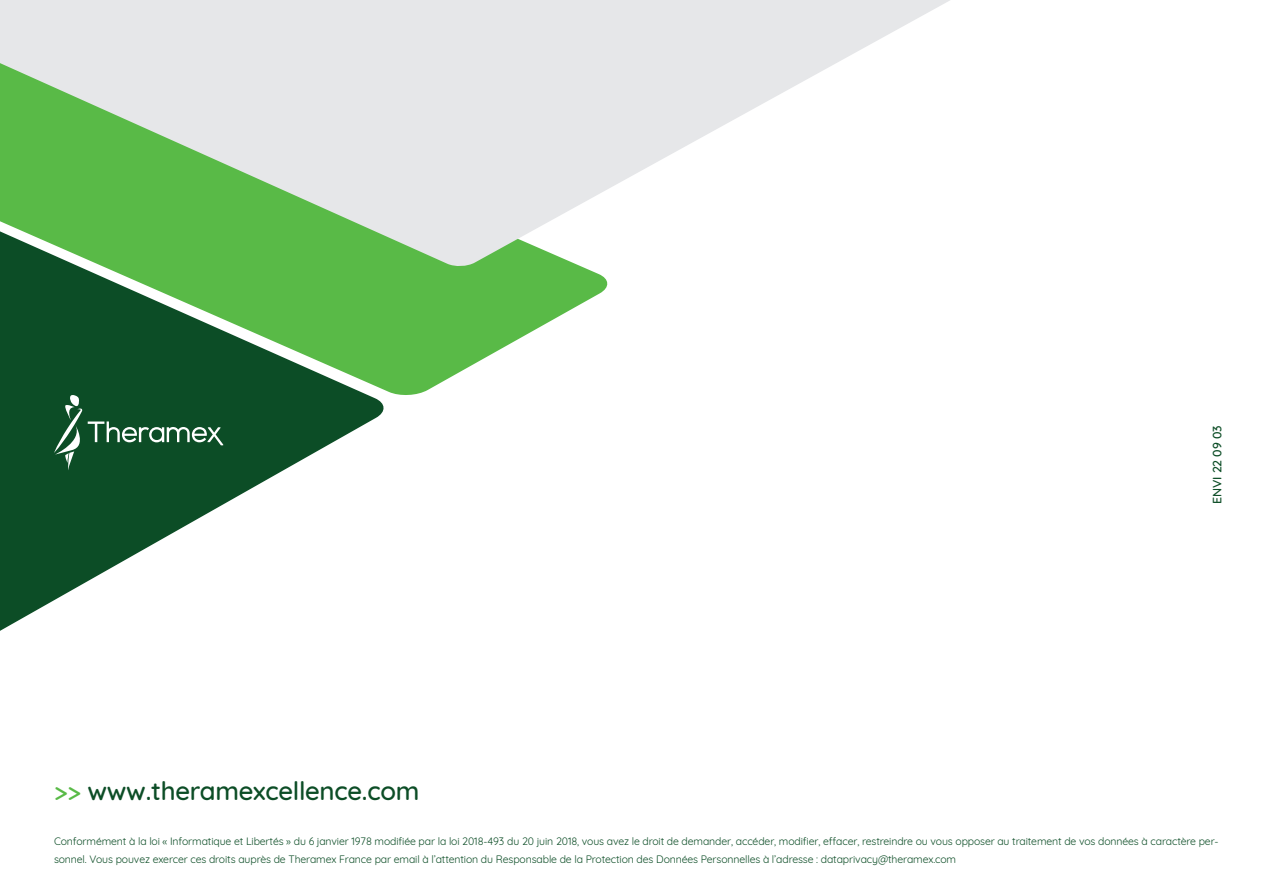
<style>
.page{position:relative;width:1263px;height:893px;background:#fff}
.page>*{position:absolute;margin:0;border:0;box-sizing:border-box;transform-origin:0 0}
.t1{font:500 25.8px "Quicksand";letter-spacing:-.01em;color:#0c4d26}
.t2{font:500 12.45px "Quicksand";letter-spacing:-.01em;color:#0c4d26}
.t3{font:10.5px/18px "Quicksand";letter-spacing:-.01em;color:#0c4d26}
.s1{color:#59ba47}
</style>
<div class="page">
<svg style="left:385px;top:267px;width:223px;height:128px;fill:#59ba47"></svg>
<svg style="left:0;top:267px;width:385px;height:364px;fill:#0c4d26"></svg>
<svg style="left:0;top:0;width:950px;height:267px;fill:#e6e7e9"></svg>
<svg style="left:54px;top:395px;width:169px;height:75px;background:#245e3b"></svg>
<p class="t1" style="left:54px;top:770px;width:367px"><span class="s1">&gt;&gt;</span> www.theramexcellence.com</p>
<p class="t2" style="left:1207px;top:504px;width:80px;rotate:-90deg">ENVI 22 09 03</p>
<p class="t3" style="left:54px;top:831px;width:1166px">Conformément à la loi « Informatique et Libertés » du 6 janvier 1978 modifiée par la loi 2018-493 du 20 juin 2018, vous avez le droit de demander, accéder, modifier, effacer, restreindre ou vous opposer au traitement de vos données à caractère per&shy;sonnel. Vous pouvez exercer ces droits auprès de Theramex France par email à l’attention du Responsable de la Protection des Données Personnelles à l’adresse : dataprivacy@theramex.com</p>
</div>
